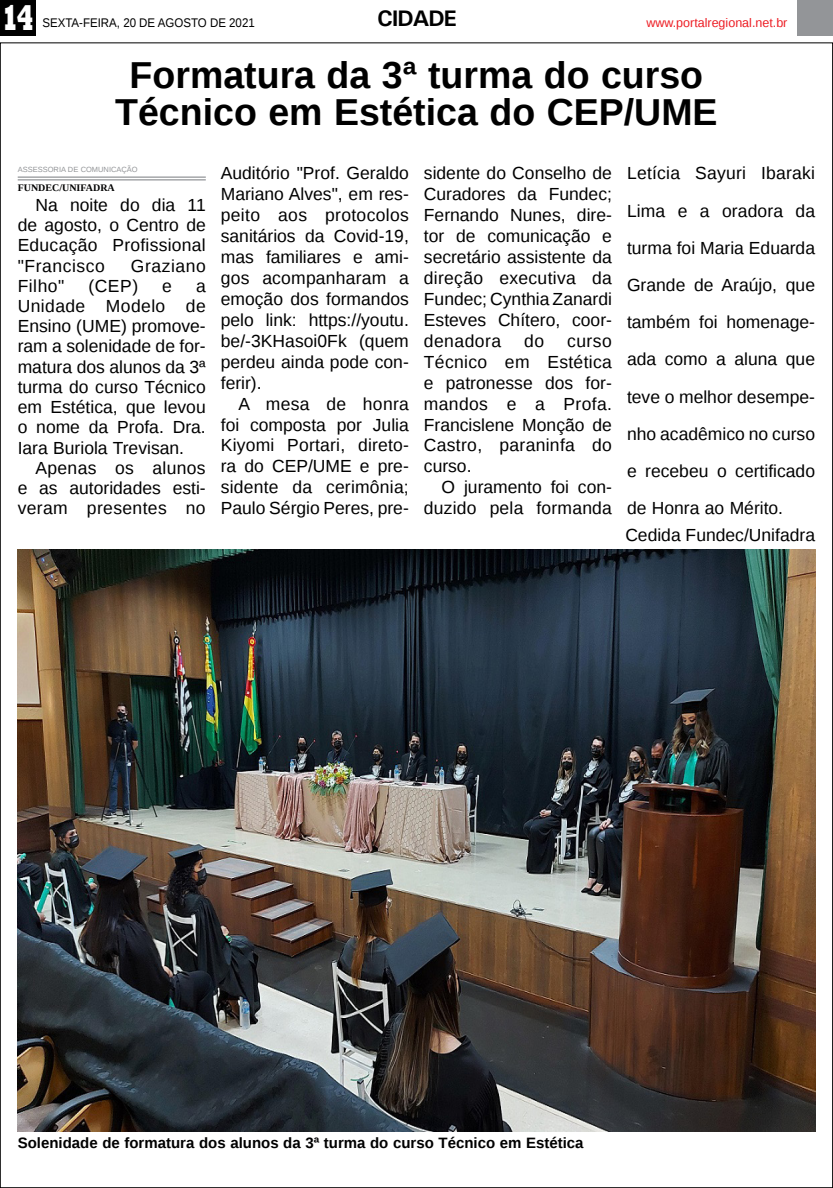
<style>
.page{position:relative;width:833px;height:1188px;background:#fff}
.page>*{position:absolute;margin:0;border:0;box-sizing:border-box;transform-origin:0 0}
.TÍTULO{font:700 37.5px/37.5px "Liberation Sans";color:#000;text-align:center}
.t1{font:800 36.12px "Rockwell";color:#fff;scale:.7 1}
.TITULO_PG{font:700 22.5px "Univers";letter-spacing:-.04em;color:#000}
.MATÉRIA{font:17.5px/20.9px "Liberation Sans";color:#000;text-align:justify}
.CRÉDITO_FOTO{font:17.5px "Liberation Sans";color:#000}
.MATÉRIA-2{font:17.5px "Liberation Sans";letter-spacing:.03em;color:#000}
.LEGENDA{font:700 15px "Liberation Sans";color:#000}
.DATA_PG{font:12.5px "Liberation Sans";color:#000;scale:.92 1}
.DATA_PG-2{font:12.5px "Liberation Sans";color:#ed1d24}
.CRÉDITO_NOME{font:700 10px "Liberation Serif";color:#000}
.CRÉDITO_MATÉRIA{font:7.5px "Liberation Sans";color:#939598}
</style>
<div class="page">
<div style="left:0;top:0;width:35px;height:35px;background:#000"></div>
<div style="left:797px;top:0;width:36px;height:35px;background:#939598"></div>
<hr style="left:18px;top:179px;width:188px;height:1px;background:#939598">
<hr style="left:18px;top:176px;width:188px;height:2px;background:#939598">
<img style="left:18px;top:549px;width:797px;height:581px">
<p class="t1" style="left:2px;top:-3px;width:48px">14</p>
<p class="DATA_PG" style="left:42px;top:15px;width:232px">SEXTA-FEIRA, 20 DE AGOSTO DE 2021</p>
<p class="TITULO_PG" style="left:377px;top:5px;width:81px">CIDADE</p>
<p class="DATA_PG-2" style="left:646px;top:15px;width:143px">www.portalregional.net.br</p>
<p class="TÍTULO" style="left:115px;top:55px;width:604px">Formatura da 3ª turma do curso<br>Técnico em Estética do CEP/UME</p>
<p class="CRÉDITO_MATÉRIA" style="left:18px;top:165px;width:122px">ASSESSORIA DE COMUNICAÇÃO</p>
<p class="CRÉDITO_NOME" style="left:18px;top:180px;width:99px">FUNDEC/UNIFADRA</p>
<p class="MATÉRIA" style="left:18px;top:195px;width:190px;line-height:20.2px;text-indent:18px">Na noite do dia 11 de agosto, o Centro de Educação Profissional "Francisco</p>
<p class="MATÉRIA" style="left:221px;top:164px;width:190px">Auditório "Prof. Geraldo Mariano Alves", em res&shy;peito aos protocolos sanitários da Covid-19, mas familiares e ami&shy;gos acompanharam a emoção dos formandos pelo link: https://youtu. be/-3KHasoi0Fk (quem perdeu ainda pode con&shy;ferir).</p>
<p class="MATÉRIA" style="left:221px;top:393px;width:190px;text-indent:18px">A mesa de honra foi composta por Julia Kiyomi Portari, direto&shy;ra do CEP/UME e pre&shy;sidente da cerimônia; Paulo Sérgio Peres, pre-</p>
<p class="MATÉRIA" style="left:627px;top:155px;width:190px;line-height:37.1px">Letícia Sayuri Ibaraki Lima e a oradora da turma foi Maria Eduarda Grande de Araújo, que também foi homenage&shy;ada como a aluna que teve o melhor desempe&shy;nho acadêmico no curso e recebeu o certificado de Honra ao Mérito.</p>
<p class="CRÉDITO_FOTO" style="left:625px;top:525px;width:191px">Cedida Fundec/Unifadra</p>
<p class="MATÉRIA" style="left:424px;top:164px;width:190px">sidente do Conselho de Curadores da Fundec; Fernando Nunes, dire&shy;tor de comunicação e secretário assistente da direção executiva da Fundec; Cynthia Zanardi Esteves Chítero, coor&shy;denadora</p>
<p class="MATÉRIA-2" style="left:131px;top:255px;width:76px">Graziano</p>
<p class="MATÉRIA" style="left:18px;top:276px;width:48px">Filho"</p>
<p class="MATÉRIA" style="left:88px;top:276px;width:51px">(CEP)</p>
<p class="MATÉRIA" style="left:162px;top:276px;width:11px">e</p>
<p class="MATÉRIA" style="left:18px;top:276px;width:190px;line-height:20.2px;text-indent:178px">a Unidade Modelo de Ensino (UME) promove&shy;ram a solenidade de for&shy;matura dos alunos da 3ª turma do curso Técnico em Estética, que levou o nome da Profa. Dra.<br>Iara Buriola Trevisan.</p>
<p class="MATÉRIA" style="left:18px;top:458px;width:190px;line-height:20.2px;text-indent:18px">Apenas os alunos e as autoridades esti&shy;veram presentes no</p>
<p class="MATÉRIA" style="left:524px;top:331px;width:21px">do</p>
<p class="MATÉRIA" style="left:424px;top:331px;width:190px;text-indent:143px">curso Técnico em Estética e patronesse dos for&shy;mandos e a Profa.<br>Francislene Monção de Castro, paraninfa do curso.</p>
<p class="MATÉRIA" style="left:424px;top:477px;width:190px;text-align:right">O juramento foi con&shy;duzido pela formanda</p>
<p class="LEGENDA" style="left:18px;top:1131px;width:567px">Solenidade de formatura dos alunos da 3ª turma do curso Técnico em Estética</p>
</div>
